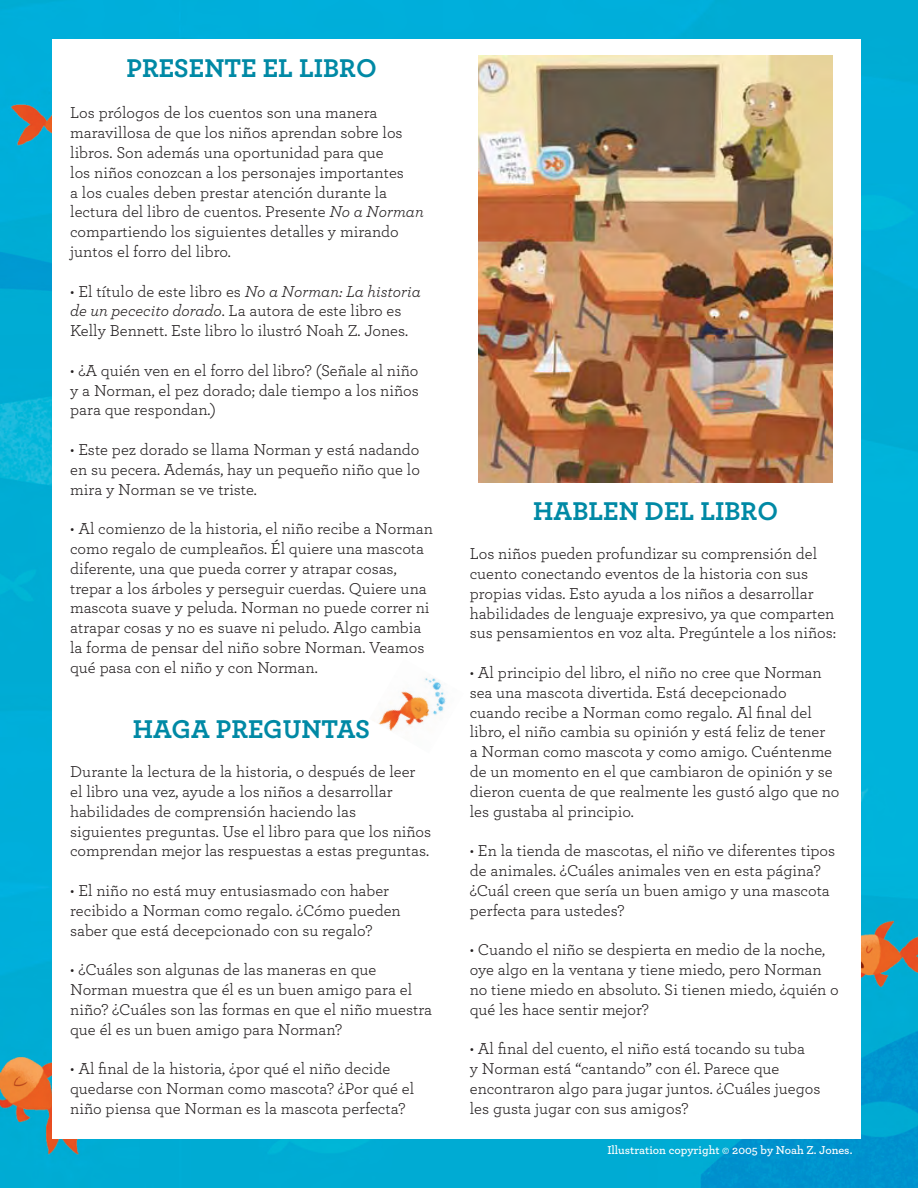
<style>
.page{position:relative;width:918px;height:1188px;background:#fff}
.page>*{position:absolute;margin:0;border:0;box-sizing:border-box;transform-origin:0 0}
.t1{font:700 27px "Archer";color:#0089a5}
.t2{font:16.5px/19.8px "Archer";color:#231f20}
.t3{font:600 12px "Archer";color:#fff}
.s1{font-style:italic}
</style>
<div class="page">
<img style="left:0;top:0;width:179px;height:1188px">
<img style="left:179px;top:0;width:739px;height:1188px">
<div style="left:52px;top:40px;width:808px;height:1099px;background:#fff"></div>
<img style="left:478px;top:56px;width:355px;height:426px">
<img style="left:377px;top:678px;width:69px;height:53px">
<p class="t1" style="left:126px;top:47px;width:252px">PRESENTE EL LIBRO</p>
<p class="t2" style="left:70px;top:102px;width:355px">Los prólogos de los cuentos son una manera maravillosa de que los niños aprendan sobre los libros. Son además una oportunidad para que<br>los niños conozcan a los personajes importantes<br>a los cuales deben prestar atención durante la lectura del libro de cuentos. Presente <span class="s1">No a Norman </span>compartiendo los siguientes detalles y mirando juntos el forro del libro.</p>
<p class="t2" style="left:70px;top:281px;width:352px">• El título de este libro es <span class="s1">No a Norman: La historia de un pececito dorado</span>. La autora de este libro es<br>Kelly Bennett. Este libro lo ilustró Noah Z. Jones.</p>
<p class="t2" style="left:70px;top:360px;width:350px;text-align:justify">• ¿A quién ven en el forro del libro? (Señale al niño y a Norman, el pez dorado; dale tiempo a los niños para que respondan.)</p>
<p class="t2" style="left:70px;top:439px;width:351px;text-align:justify">• Este pez dorado se llama Norman y está nadando en su pecera. Además, hay un pequeño niño que lo mira y Norman se ve triste.</p>
<p class="t2" style="left:70px;top:518px;width:364px">• Al comienzo de la historia, el niño recibe a Norman como regalo de cumpleaños. Él quiere una mascota diferente, una que pueda correr y atrapar cosas, trepar a los árboles y perseguir cuerdas. Quiere una mascota suave y peluda. Norman no puede correr ni atrapar cosas y no es suave ni peludo. Algo cambia la forma de pensar del niño sobre Norman. Veamos qué pasa con el niño y con Norman.</p>
<p class="t1" style="left:133px;top:707px;width:239px">HAGA PREGUNTAS</p>
<p class="t2" style="left:70px;top:761px;width:363px">Durante la lectura de la historia, o después de leer el libro una vez, ayude a los niños a desarrollar habilidades de comprensión haciendo las siguientes preguntas. Use el libro para que los niños comprendan mejor las respuestas a estas preguntas.</p>
<p class="t2" style="left:70px;top:880px;width:332px">• El niño no está muy entusiasmado con haber recibido a Norman como regalo. ¿Cómo pueden saber que está decepcionado con su regalo?</p>
<p class="t2" style="left:70px;top:959px;width:364px">• ¿Cuáles son algunas de las maneras en que Norman muestra que él es un buen amigo para el niño? ¿Cuáles son las formas en que el niño muestra que él es un buen amigo para Norman?</p>
<p class="t2" style="left:70px;top:1058px;width:346px">• Al final de la historia, ¿por qué el niño decide quedarse con Norman como mascota? ¿Por qué el niño piensa que Norman es la mascota perfecta?</p>
<p class="t1" style="left:533px;top:489px;width:246px">HABLEN DEL LIBRO</p>
<p class="t2" style="left:470px;top:543px;width:368px">Los niños pueden profundizar su comprensión del cuento conectando eventos de la historia con sus propias vidas. Esto ayuda a los niños a desarrollar habilidades de lenguaje expresivo, ya que comparten sus pensamientos en voz alta. Pregúntele a los niños:</p>
<p class="t2" style="left:470px;top:662px;width:371px">• Al principio del libro, el niño no cree que Norman sea una mascota divertida. Está decepcionado cuando recibe a Norman como regalo. Al final del libro, el niño cambia su opinión y está feliz de tener<br>a Norman como mascota y como amigo. Cuéntenme de un momento en el que cambiaron de opinión y se dieron cuenta de que realmente les gustó algo que no les gustaba al principio.</p>
<p class="t2" style="left:470px;top:840px;width:367px">• En la tienda de mascotas, el niño ve diferentes tipos de animales. ¿Cuáles animales ven en esta página? ¿Cuál creen que sería un buen amigo y una mascota perfecta para ustedes?</p>
<p class="t2" style="left:470px;top:939px;width:371px">• Cuando el niño se despierta en medio de la noche, oye algo en la ventana y tiene miedo, pero Norman no tiene miedo en absoluto. Si tienen miedo, ¿quién o qué les hace sentir mejor?</p>
<p class="t2" style="left:470px;top:1038px;width:352px">• Al final del cuento, el niño está tocando su tuba<br>y Norman está “cantando” con él. Parece que encontraron algo para jugar juntos. ¿Cuáles juegos les gusta jugar con sus amigos?</p>
<p class="t3" style="left:607px;top:1141px;width:247px">Illustration copyright © 2005 by Noah Z. Jones.</p>
</div>
